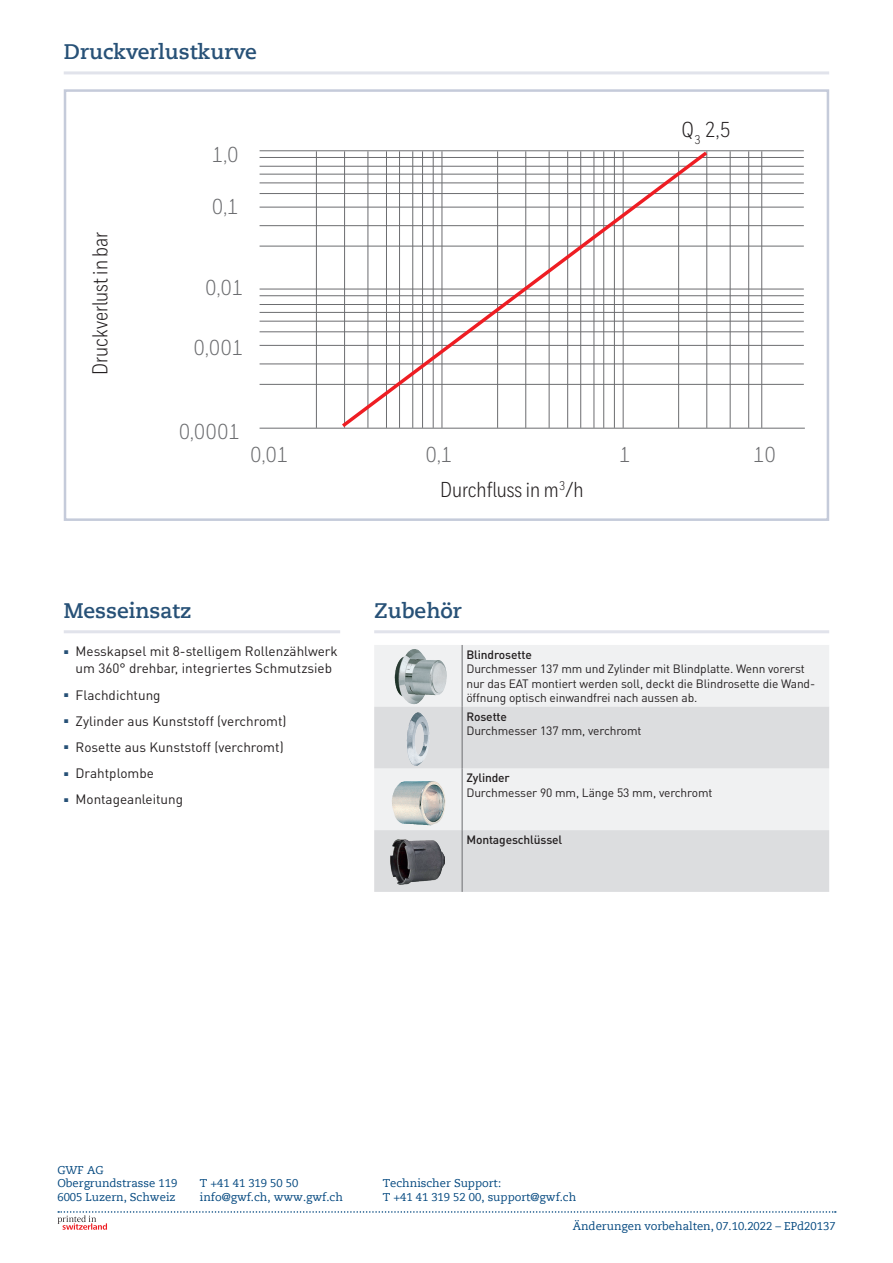
<style>
.page{position:relative;width:893px;height:1263px;background:#fff}
.page>*{position:absolute;margin:0;border:0;box-sizing:border-box;transform-origin:0 0}
.t1{font:21.6px "Honeywell Cond";color:#231f20}
.t2{font:21.6px "Honeywell Cond";color:#6c6d70}
.t3{font:700 21px "Caecilia Com 75";color:#275177}
.t4{font:13.5px/17.1px "DIN Pro";color:#231f20;text-align:center}
.t5{font:12px/14.4px "DIN Pro";letter-spacing:-.01em;color:#231f20}
.t6{font:500 12px "DIN Pro";letter-spacing:-.01em;color:#231f20}
.t7{font:11.25px/13.5px "Caecilia Com 55 Roman";color:#00467e}
</style>
<div class="page">
<svg style="left:57px;top:1211px;width:779px;height:19px"></svg>
<hr style="left:64px;top:630px;width:276px;height:3px;background:#e1e3eb">
<div style="left:374px;top:645px;width:455px;height:62px;background:#f0f1f2"></div>
<svg style="left:374px;top:707px;width:455px;height:185px;fill:#dcdddf"></svg>
<hr style="left:462px;top:645px;width:1px;height:62px;background:#6c6d70">
<hr style="left:462px;top:707px;width:1px;height:61px;background:#6c6d70">
<hr style="left:462px;top:768px;width:1px;height:62px;background:#6c6d70">
<hr style="left:462px;top:830px;width:1px;height:62px;background:#6c6d70">
<img style="left:395px;top:649px;width:52px;height:55px">
<img style="left:405px;top:712px;width:25px;height:54px">
<img style="left:392px;top:781px;width:54px;height:44px">
<img style="left:391px;top:840px;width:54px;height:44px">
<hr style="left:374px;top:630px;width:455px;height:3px;background:#e1e3eb">
<hr style="left:64px;top:71px;width:765px;height:3px;background:#e1e3eb">
<hr style="left:260px;top:150px;width:544px;height:1px;background:#6c6d70">
<hr style="left:260px;top:157px;width:544px;height:1px;background:#6c6d70">
<hr style="left:260px;top:166px;width:544px;height:1px;background:#6c6d70">
<hr style="left:260px;top:174px;width:544px;height:1px;background:#6c6d70">
<hr style="left:260px;top:182px;width:544px;height:1px;background:#6c6d70">
<hr style="left:260px;top:193px;width:544px;height:1px;background:#6c6d70">
<hr style="left:260px;top:207px;width:544px;height:1px;background:#6c6d70">
<hr style="left:260px;top:225px;width:544px;height:1px;background:#6c6d70">
<hr style="left:260px;top:246px;width:544px;height:1px;background:#6c6d70">
<hr style="left:260px;top:289px;width:544px;height:1px;background:#6c6d70">
<hr style="left:260px;top:295px;width:544px;height:1px;background:#6c6d70">
<hr style="left:260px;top:304px;width:544px;height:1px;background:#6c6d70">
<hr style="left:260px;top:312px;width:544px;height:1px;background:#6c6d70">
<hr style="left:260px;top:321px;width:544px;height:1px;background:#6c6d70">
<hr style="left:260px;top:331px;width:544px;height:1px;background:#6c6d70">
<hr style="left:260px;top:345px;width:544px;height:1px;background:#6c6d70">
<hr style="left:260px;top:363px;width:544px;height:1px;background:#6c6d70">
<hr style="left:260px;top:384px;width:544px;height:1px;background:#6c6d70">
<hr style="left:260px;top:428px;width:545px;height:1px;background:#6c6d70">
<hr style="left:316px;top:151px;width:1px;height:277px;background:#6c6d70">
<hr style="left:730px;top:151px;width:1px;height:277px;background:#6c6d70">
<hr style="left:748px;top:151px;width:1px;height:277px;background:#6c6d70">
<hr style="left:761px;top:151px;width:1px;height:277px;background:#6c6d70">
<svg style="left:338px;top:150px;width:373px;height:279px"></svg>
<div style="left:64px;top:89px;width:765px;height:432px;border:3px solid #c5cbda"></div>
<h2 class="t3" style="left:64px;top:37px;width:194px">Druckverlustkurve</h2>
<h1 class="t2" style="left:212px;top:142px;width:28px">1,0</h1>
<h1 class="t1" style="left:87px;top:375px;width:144px;rotate:-90deg">Druckverlust in bar</h1>
<h1 class="t2" style="left:212px;top:194px;width:28px">0,1</h1>
<h1 class="t2" style="left:205px;top:274px;width:40px">0,01</h1>
<h1 class="t2" style="left:194px;top:335px;width:51px">0,001</h1>
<h1 class="t2" style="left:179px;top:419px;width:63px">0,0001</h1>
<h1 class="t1" style="left:681px;top:117px;width:51px">Q<sub>3</sub> 2,5</h1>
<h1 class="t2" style="left:250px;top:442px;width:40px">0,01</h1>
<h1 class="t2" style="left:426px;top:442px;width:28px">0,1</h1>
<h1 class="t2" style="left:619px;top:442px;width:13px">1</h1>
<h1 class="t2" style="left:753px;top:442px;width:25px">10</h1>
<h1 class="t1" style="left:440px;top:477px;width:145px">Durchfluss in m<sup>3</sup>/h</h1>
<h2 class="t3" style="left:64px;top:596px;width:129px">Messeinsatz</h2>
<p class="t4" style="left:64px;top:642px;width:275px"><sup>■</sup> Messkapsel mit 8-stelligem Rollenzählwerk um 360° drehbar, integriertes Schmutzsieb</p>
<p class="t4" style="left:64px;top:685px;width:98px"><sup>■</sup> Flachdichtung</p>
<p class="t4" style="left:64px;top:712px;width:224px"><sup>■</sup> Zylinder aus Kunststoff (verchromt)</p>
<p class="t4" style="left:64px;top:738px;width:221px"><sup>■</sup> Rosette aus Kunststoff (verchromt)</p>
<p class="t4" style="left:64px;top:764px;width:92px"><sup>■</sup> Drahtplombe</p>
<p class="t4" style="left:64px;top:790px;width:121px"><sup>■</sup> Montageanleitung</p>
<h2 class="t3" style="left:374px;top:596px;width:89px">Zubehör</h2>
<p class="t6" style="left:466px;top:646px;width:67px">Blindrosette</p>
<p class="t5" style="left:466px;top:661px;width:350px">Durchmesser 137 mm und Zylinder mit Blindplatte. Wenn vorerst nur das EAT montiert werden soll, deckt die Blindrosette die Wand&shy;öffnung optisch einwandfrei nach aussen ab.</p>
<p class="t6" style="left:466px;top:708px;width:42px">Rosette</p>
<p class="t5" style="left:466px;top:723px;width:177px">Durchmesser 137 mm, verchromt</p>
<p class="t6" style="left:466px;top:770px;width:45px">Zylinder</p>
<p class="t5" style="left:466px;top:785px;width:248px">Durchmesser 90 mm, Länge 53 mm, verchromt</p>
<p class="t6" style="left:466px;top:831px;width:97px">Montageschlüssel</p>
<p class="t7" style="left:57px;top:1163px;width:121px">GWF AG<br>Obergrundstrasse 119<br>6005 Luzern, Schweiz</p>
<p class="t7" style="left:200px;top:1176px;width:144px">T +41 41 319 50 50 info@gwf.ch, www.gwf.ch</p>
<p class="t7" style="left:383px;top:1176px;width:195px">Technischer Support:<br>T +41 41 319 52 00, support@gwf.ch</p>
<p class="t7" style="left:573px;top:1219px;width:264px">Änderungen vorbehalten, 07.10.2022 – EPd20137</p>
</div>
